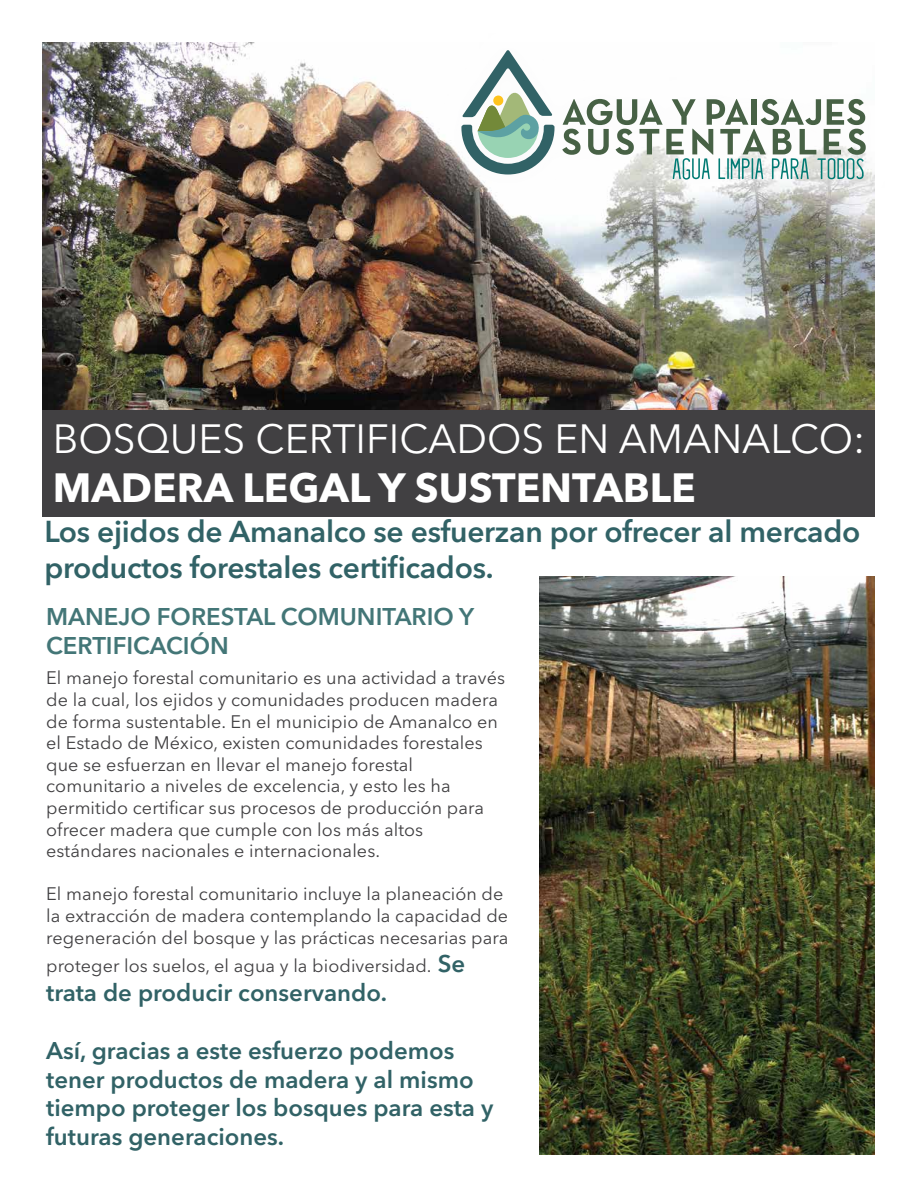
<style>
.page{position:relative;width:918px;height:1188px;background:#fff}
.page>*{position:absolute;margin:0;border:0;box-sizing:border-box;transform-origin:0 0}
.t1{font:40.5px "Avenir Next LT Pro";color:#fff}
.t2{font:700 40.5px "Avenir Next LT Pro";color:#fff}
.t3{font:600 30px/36px "Avenir Next LT Pro";letter-spacing:-.01em;color:#316266}
.t4{font:600 24px/28.8px "Avenir Next LT Pro";color:#316266}
.t5{font:600 24px/28.8px "Avenir Next LT Pro";color:#437677}
.t6{font:18px/21.6px "Avenir Next LT Pro";letter-spacing:.005em;color:#414042}
.s1{font-weight:600;font-size:24px;color:#316266}
</style>
<div class="page">
<img style="left:43px;top:42px;width:832px;height:368px">
<div style="left:42px;top:410px;width:833px;height:107px;background:#414042"></div>
<img style="left:436px;top:42px;width:439px;height:163px">
<svg style="left:461px;top:50px;width:94px;height:125px"></svg>
<svg style="left:562px;top:99px;width:304px;height:81px"></svg>
<img style="left:540px;top:576px;width:335px;height:578px">
<h1 class="t1" style="left:53px;top:415px;width:814px">BOSQUES CERTIFICADOS EN AMANALCO:</h1>
<h1 class="t2" style="left:53px;top:463px;width:644px">MADERA LEGAL Y SUSTENTABLE</h1>
<h2 class="t3" style="left:44px;top:514px;width:818px">Los ejidos de Amanalco se esfuerzan por ofrecer al mercado productos forestales certificados.</h2>
<h3 class="t5" style="left:46px;top:602px;width:430px">MANEJO FORESTAL COMUNITARIO Y<br>CERTIFICACIÓN</h3>
<p class="t6" style="left:46px;top:667px;width:460px">El manejo forestal comunitario es una actividad a través de la cual, los ejidos y comunidades producen madera de forma sustentable. En el municipio de Amanalco en el Estado de México, existen comunidades forestales que se esfuerzan en llevar el manejo forestal comunitario a niveles de excelencia, y esto les ha permitido certificar sus procesos de producción para ofrecer madera que cumple con los más altos estándares nacionales e internacionales.</p>
<p class="t6" style="left:46px;top:883px;width:464px">El manejo forestal comunitario incluye la planeación de la extracción de madera contemplando la capacidad de regeneración del bosque y las prácticas necesarias para</p>
<p class="t6" style="left:46px;top:955px;width:421px">proteger los suelos, el agua y la biodiversidad. <span class="s1">Se</span></p>
<h3 class="t4" style="left:46px;top:978px;width:342px">trata de producir conservando.</h3>
<h3 class="t4" style="left:46px;top:1036px;width:449px">Así, gracias a este esfuerzo podemos tener productos de madera y al mismo tiempo proteger los bosques para esta y futuras generaciones.</h3>
</div>
